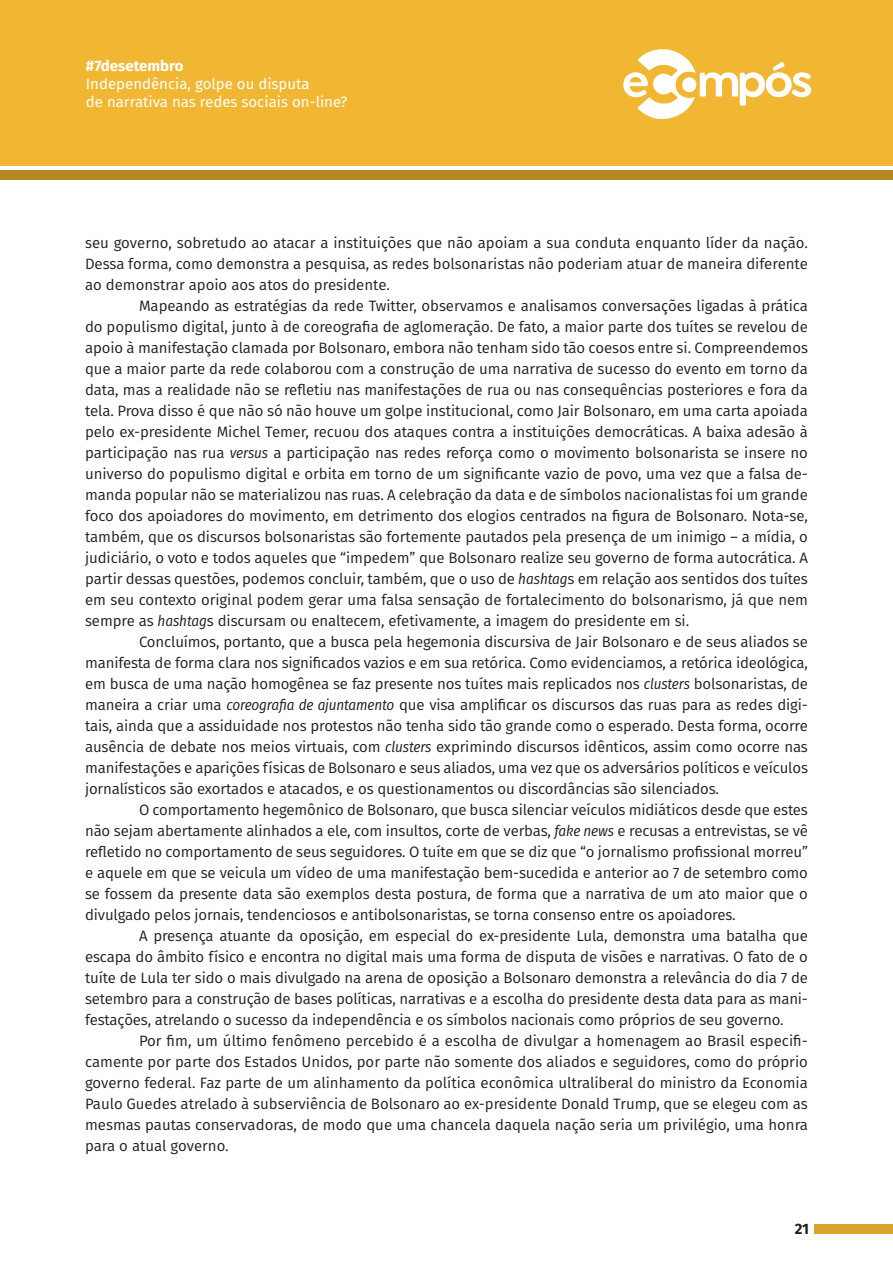
<style>
.page{position:relative;width:893px;height:1263px;background:#fff}
.page>*{position:absolute;margin:0;border:0;box-sizing:border-box;transform-origin:0 0}
.Texto{font:15px/21px "Fira Sans";letter-spacing:-.01em;color:#231f20;text-align:justify}
.t1{font:15px/18px "Fira Sans";color:#fff}
.t2{font:700 15px "Fira Sans";color:#fff}
.t3{font:700 15px "Fira Sans";color:#231f20}
.s1{font-family:"Fira Sans Condensed";font-style:italic}
</style>
<div class="page">
<div style="left:0;top:0;width:893px;height:166px;background:#f2b732"></div>
<div style="left:0;top:170px;width:893px;height:10px;background:#b48723"></div>
<div style="left:814px;top:1224px;width:79px;height:9px;background:#d9a42c"></div>
<svg style="left:623px;top:49px;width:188px;height:70px"></svg>
<p class="t2" style="left:86px;top:53px;width:99px">#7desetembro</p>
<p class="t1" style="left:86px;top:75px;width:263px">Independência, golpe ou disputa<br>de narrativa nas redes sociais on-line?</p>
<p class="Texto" style="left:85px;top:232px;width:724px">seu governo, sobretudo ao atacar a instituições que não apoiam a sua conduta enquanto líder da nação.<br>Dessa forma, como demonstra a pesquisa, as redes bolsonaristas não poderiam atuar de maneira diferente ao demonstrar apoio aos atos do presidente.</p>
<p class="Texto" style="left:85px;top:295px;width:724px;text-indent:54px">Mapeando as estratégias da rede Twitter, observamos e analisamos conversações ligadas à prática do populismo digital, junto à de coreografia de aglomeração. De fato, a maior parte dos tuítes se revelou de apoio à manifestação clamada por Bolsonaro, embora não tenham sido tão coesos entre si. Compreendemos que a maior parte da rede colaborou com a construção de uma narrativa de sucesso do evento em torno da data, mas a realidade não se refletiu nas manifestações de rua ou nas consequências posteriores e fora da tela. Prova disso é que não só não houve um golpe institucional, como Jair Bolsonaro, em uma carta apoiada pelo ex-presidente Michel Temer, recuou dos ataques contra a instituições democráticas. A baixa adesão à participação nas rua <span class="s1">versus</span> a participação nas redes reforça como o movimento bolsonarista se insere no universo do populismo digital e orbita em torno de um significante vazio de povo, uma vez que a falsa de&shy;manda popular não se materializou nas ruas. A celebração da data e de símbolos nacionalistas foi um grande foco dos apoiadores do movimento, em detrimento dos elogios centrados na figura de Bolsonaro. Nota-se, também, que os discursos bolsonaristas são fortemente pautados pela presença de um inimigo – a mídia, o judiciário, o voto e todos aqueles que “impedem” que Bolsonaro realize seu governo de forma autocrática. A partir dessas questões, podemos concluir, também, que o uso de <span class="s1">hashtag</span>s em relação aos sentidos dos tuítes em seu contexto original podem gerar uma falsa sensação de fortalecimento do bolsonarismo, já que nem sempre as <span class="s1">hashtag</span>s discursam ou enaltecem, efetivamente, a imagem do presidente em si.</p>
<p class="Texto" style="left:85px;top:631px;width:724px;text-indent:54px">Concluímos, portanto, que a busca pela hegemonia discursiva de Jair Bolsonaro e de seus aliados se manifesta de forma clara nos significados vazios e em sua retórica. Como evidenciamos, a retórica ideológica, em busca de uma nação homogênea se faz presente nos tuítes mais replicados nos <span class="s1">clusters</span> bolsonaristas, de maneira a criar uma <span class="s1">coreografia de ajuntamento</span> que visa amplificar os discursos das ruas para as redes digi&shy;tais, ainda que a assiduidade nos protestos não tenha sido tão grande como o esperado. Desta forma, ocorre ausência de debate nos meios virtuais, com <span class="s1">clusters</span> exprimindo discursos idênticos, assim como ocorre nas manifestações e aparições físicas de Bolsonaro e seus aliados, uma vez que os adversários políticos e veículos jornalísticos são exortados e atacados, e os questionamentos ou discordâncias são silenciados.</p>
<p class="Texto" style="left:85px;top:799px;width:724px;text-indent:54px">O comportamento hegemônico de Bolsonaro, que busca silenciar veículos midiáticos desde que estes não sejam abertamente alinhados a ele, com insultos, corte de verbas, <span class="s1">fake news</span> e recusas a entrevistas, se vê refletido no comportamento de seus seguidores. O tuíte em que se diz que “o jornalismo profissional morreu” e aquele em que se veicula um vídeo de uma manifestação bem-sucedida e anterior ao 7 de setembro como se fossem da presente data são exemplos desta postura, de forma que a narrativa de um ato maior que o divulgado pelos jornais, tendenciosos e antibolsonaristas, se torna consenso entre os apoiadores.</p>
<p class="Texto" style="left:85px;top:925px;width:724px;text-indent:54px">A presença atuante da oposição, em especial do ex-presidente Lula, demonstra uma batalha que escapa do âmbito físico e encontra no digital mais uma forma de disputa de visões e narrativas. O fato de o tuíte de Lula ter sido o mais divulgado na arena de oposição a Bolsonaro demonstra a relevância do dia 7 de setembro para a construção de bases políticas, narrativas e a escolha do presidente desta data para as mani&shy;festações, atrelando o sucesso da independência e os símbolos nacionais como próprios de seu governo.</p>
<p class="Texto" style="left:85px;top:1030px;width:724px;text-indent:54px">Por fim, um último fenômeno percebido é a escolha de divulgar a homenagem ao Brasil especifi&shy;camente por parte dos Estados Unidos, por parte não somente dos aliados e seguidores, como do próprio governo federal. Faz parte de um alinhamento da política econômica ultraliberal do ministro da Economia Paulo Guedes atrelado à subserviência de Bolsonaro ao ex-presidente Donald Trump, que se elegeu com as mesmas pautas conservadoras, de modo que uma chancela daquela nação seria um privilégio, uma honra para o atual governo.</p>
<p class="t3" style="left:795px;top:1216px;width:16px">21</p>
</div>
